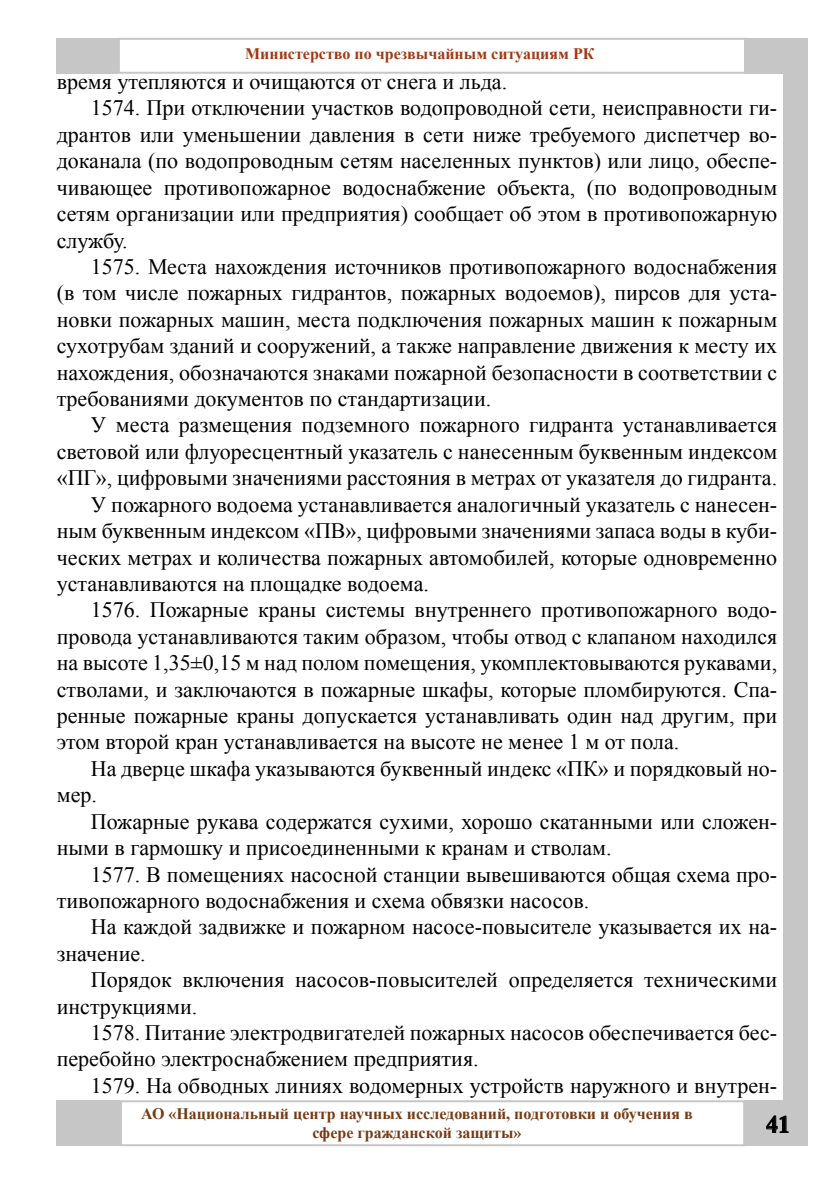
<style>
.page{position:relative;width:834px;height:1180px;background:#fff}
.page>*{position:absolute;margin:0;border:0;box-sizing:border-box;transform-origin:0 0}
.t1{font:700 24px "Times New Roman";color:#000}
.t2{font:22px "Times New Roman";color:#000}
.t3{font:700 16px/19.2px "Times New Roman";color:#753a13;text-align:center}
.t4{font:700 16px "Times New Roman";color:#a13816}
</style>
<div class="page">
<div style="left:57px;top:38px;width:61px;height:36px;background:#c6c6c6"></div>
<div style="left:744px;top:38px;width:51px;height:36px;background:#c6c6c6"></div>
<div style="left:118px;top:38px;width:629px;height:36px;border:2px solid #c6c6c6"></div>
<div style="left:782px;top:38px;width:25px;height:1085px;background:#c6c6c6"></div>
<div style="left:57px;top:1100px;width:63px;height:45px;background:#c6c6c6"></div>
<div style="left:743px;top:1100px;width:64px;height:45px;background:#c6c6c6"></div>
<div style="left:120px;top:1100px;width:625px;height:45px;border:2px solid #c6c6c6"></div>
<svg style="left:766px;top:1115px;width:22px;height:17px"></svg>
<p class="t4" style="left:245px;top:43px;width:350px">Министерство по чрезвычайным ситуациям РК</p>
<p class="t2" style="left:57px;top:66px;width:452px">время утепляются и очищаются от снега и льда.</p>
<p class="t2" style="left:91px;top:92px;width:687px">1574. При отключении участков водопроводной сети, неисправности ги-</p>
<p class="t2" style="left:57px;top:119px;width:722px">дрантов или уменьшении давления в сети ниже требуемого диспетчер во-</p>
<p class="t2" style="left:57px;top:145px;width:722px">доканала (по водопроводным сетям населенных пунктов) или лицо, обеспе-</p>
<p class="t2" style="left:57px;top:172px;width:722px">чивающее противопожарное водоснабжение объекта, (по водопроводным</p>
<p class="t2" style="left:57px;top:198px;width:722px">сетям организации или предприятия) сообщает об этом в противопожарную</p>
<p class="t2" style="left:57px;top:224px;width:73px">службу.</p>
<p class="t2" style="left:91px;top:251px;width:687px">1575. Места нахождения источников противопожарного водоснабжения</p>
<p class="t2" style="left:57px;top:277px;width:722px">(в том числе пожарных гидрантов, пожарных водоемов), пирсов для уста-</p>
<p class="t2" style="left:57px;top:304px;width:722px">новки пожарных машин, места подключения пожарных машин к пожарным</p>
<p class="t2" style="left:57px;top:330px;width:721px">сухотрубам зданий и сооружений, а также направление движения к месту их</p>
<p class="t2" style="left:57px;top:356px;width:722px">нахождения, обозначаются знаками пожарной безопасности в соответствии с</p>
<p class="t2" style="left:57px;top:383px;width:436px">требованиями документов по стандартизации.</p>
<p class="t2" style="left:91px;top:409px;width:687px">У места размещения подземного пожарного гидранта устанавливается</p>
<p class="t2" style="left:57px;top:436px;width:722px">световой или флуоресцентный указатель с нанесенным буквенным индексом</p>
<p class="t2" style="left:57px;top:462px;width:722px">«ПГ», цифровыми значениями расстояния в метрах от указателя до гидранта.</p>
<p class="t2" style="left:91px;top:488px;width:687px">У пожарного водоема устанавливается аналогичный указатель с нанесен-</p>
<p class="t2" style="left:57px;top:515px;width:722px">ным буквенным индексом «ПВ», цифровыми значениями запаса воды в куби-</p>
<p class="t2" style="left:57px;top:541px;width:722px">ческих метрах и количества пожарных автомобилей, которые одновременно</p>
<p class="t2" style="left:57px;top:568px;width:374px">устанавливаются на площадке водоема.</p>
<p class="t2" style="left:91px;top:594px;width:687px">1576. Пожарные краны системы внутреннего противопожарного водо-</p>
<p class="t2" style="left:57px;top:620px;width:722px">провода устанавливаются таким образом, чтобы отвод с клапаном находился</p>
<p class="t2" style="left:57px;top:647px;width:722px">на высоте 1,35±0,15 м над полом помещения, укомплектовываются рукавами,</p>
<p class="t2" style="left:57px;top:673px;width:722px">стволами, и заключаются в пожарные шкафы, которые пломбируются. Спа-</p>
<p class="t2" style="left:57px;top:700px;width:721px">ренные пожарные краны допускается устанавливать один над другим, при</p>
<p class="t2" style="left:57px;top:726px;width:624px">этом второй кран устанавливается на высоте не менее 1 м от пола.</p>
<p class="t2" style="left:91px;top:752px;width:687px">На дверце шкафа указываются буквенный индекс «ПК» и порядковый но-</p>
<p class="t2" style="left:57px;top:779px;width:42px">мер.</p>
<p class="t2" style="left:91px;top:805px;width:687px">Пожарные рукава содержатся сухими, хорошо скатанными или сложен-</p>
<p class="t2" style="left:57px;top:832px;width:556px">ными в гармошку и присоединенными к кранам и стволам.</p>
<p class="t2" style="left:91px;top:858px;width:687px">1577. В помещениях насосной станции вывешиваются общая схема про-</p>
<p class="t2" style="left:57px;top:884px;width:534px">тивопожарного водоснабжения и схема обвязки насосов.</p>
<p class="t2" style="left:91px;top:911px;width:687px">На каждой задвижке и пожарном насосе-повысителе указывается их на-</p>
<p class="t2" style="left:57px;top:937px;width:90px">значение.</p>
<p class="t2" style="left:91px;top:964px;width:687px">Порядок включения насосов-повысителей определяется техническими</p>
<p class="t2" style="left:57px;top:990px;width:142px">инструкциями.</p>
<p class="t2" style="left:91px;top:1016px;width:687px">1578. Питание электродвигателей пожарных насосов обеспечивается бес-</p>
<p class="t2" style="left:57px;top:1043px;width:423px">перебойно электроснабжением предприятия.</p>
<p class="t2" style="left:91px;top:1069px;width:687px">1579. На обводных линиях водомерных устройств наружного и внутрен-</p>
<p class="t3" style="left:141px;top:1103px;width:553px">АО «Национальный центр научных исследований, подготовки и обучения в сфере гражданской защиты»</p>
<p class="t1" style="left:766px;top:1106px;width:25px">41</p>
</div>
